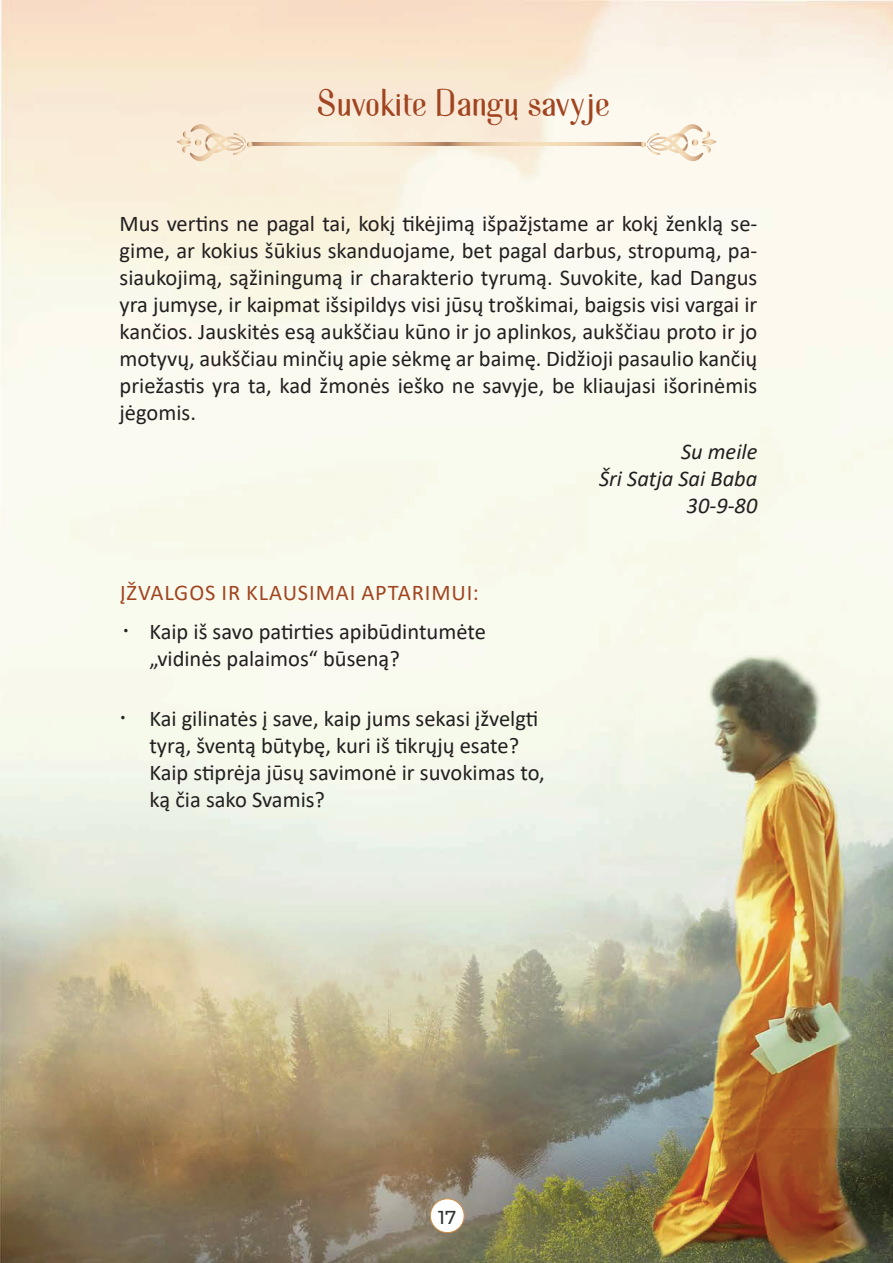
<style>
.page{position:relative;width:893px;height:1263px;background:#fff}
.page>*{position:absolute;margin:0;border:0;box-sizing:border-box;transform-origin:0 0}
.t1{font:37.5px "Bentalista";letter-spacing:-.025em;color:#a14420}
.t2{font:22.5px/27px "Calibri";color:#231f20}
.t3{font:italic 22.5px/27px "Calibri";color:#231f20;text-align:right}
.t4{font:22.5px "Calibri";letter-spacing:.04em;color:#a14420}
.t5{font:500 18.75px "Montserrat";color:#2e3434}
</style>
<div class="page">
<img style="left:0;top:0;width:893px;height:1263px">
<div style="left:430px;top:1199px;width:34px;height:33px;background:#fff;border-radius:50%"></div>
<div style="left:430px;top:1198px;width:34px;height:35px;border:1px solid #ce8d45;border-radius:50%"></div>
<svg style="left:447px;top:143px;width:193px;height:3px"></svg>
<svg style="left:253px;top:143px;width:193px;height:3px"></svg>
<svg style="left:177px;top:124px;width:76px;height:37px;background:#f3e1ca"></svg>
<svg style="left:640px;top:124px;width:77px;height:37px"></svg>
<svg style="left:514px;top:115px;width:3px;height:5px"></svg>
<svg style="left:124px;top:629px;width:4px;height:4px"></svg>
<svg style="left:121px;top:716px;width:4px;height:4px"></svg>
<h1 class="t1" style="left:318px;top:79px;width:295px">Suvokite Dangu savyje</h1>
<p class="t2" style="left:120px;top:209px;width:639px;text-align:justify">Mus vertins ne pagal tai, kokį tikėjimą išpažįstame ar kokį ženklą se&shy;gime, ar kokius šūkius skanduojame, bet pagal darbus, stropumą, pa&shy;siaukojimą, sąžiningumą ir charakterio tyrumą. Suvokite, kad Dangus yra jumyse, ir kaipmat išsipildys visi jūsų troškimai, baigsis visi vargai ir kančios. Jauskitės esą aukščiau kūno ir jo aplinkos, aukščiau proto ir jo motyvų, aukščiau minčių apie sėkmę ar baimę. Didžioji pasaulio kančių priežastis yra ta, kad žmonės ieško ne savyje, be kliaujasi išorinėmis jėgomis.</p>
<p class="t3" style="left:599px;top:437px;width:160px">Su meile<br>Šri Satja Sai Baba<br>30-9-80</p>
<p class="t4" style="left:120px;top:577px;width:360px">ĮŽVALGOS IR KLAUSIMAI APTARIMUI:</p>
<p class="t2" style="left:149px;top:618px;width:338px">Kaip iš savo patirties apibūdintumėte „vidinės palaimos“ būseną?</p>
<p class="t2" style="left:149px;top:705px;width:397px">Kai gilinatės į save, kaip jums sekasi įžvelgti tyrą, šventą būtybę, kuri iš tikrųjų esate?<br>Kaip stiprėja jūsų savimonė ir suvokimas to, ką čia sako Svamis?</p>
<p class="t5" style="left:438px;top:1204px;width:20px">17</p>
</div>
